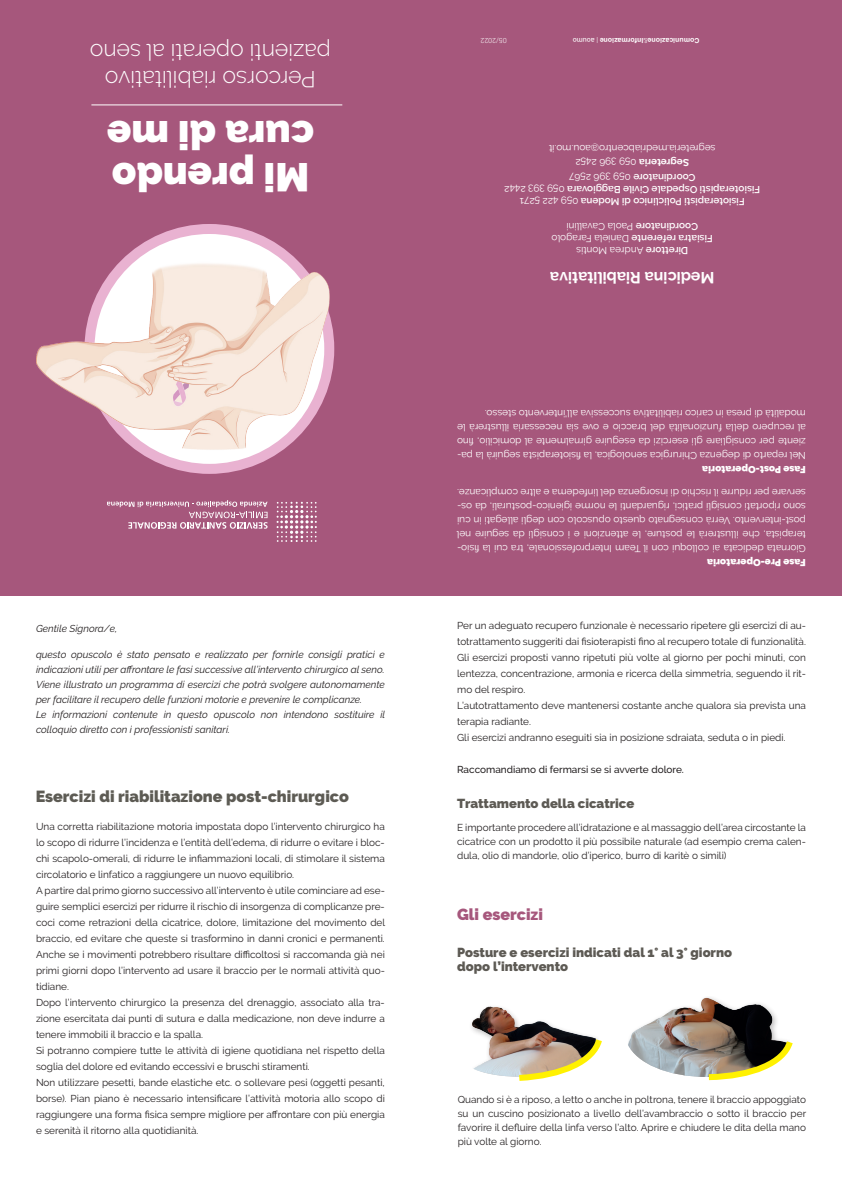
<style>
.page{position:relative;width:842px;height:1191px;background:#fff}
.page>*{position:absolute;margin:0;border:0;box-sizing:border-box;transform-origin:0 0}
.t1{font:900 40px/42px "Raleway";color:#fff}
.t2{font:300 23px/27.6px "Raleway";color:#fff;text-align:center}
.t3{font:900 16px "Raleway";color:#5d5b54}
.t4{font:700 16px "Raleway";color:#fff}
.t5{font:900 16px "Raleway";color:#a6577c}
.t6{font:900 13px/14px "Raleway";color:#5d5a54}
.t7{font:10px/16px "Raleway";color:#231f20}
.t8{font:10px/14px "Raleway";color:#fff;text-align:center}
.t9{font:italic 10px/15px "Raleway";color:#231f20}
.t10{font:600 10px/12px "Raleway";color:#fff;text-align:center}
.t11{font:500 10px "Raleway";color:#231f20}
.t12{font:900 10px "Raleway";color:#fff}
.t13{font:700 7px "Arial";color:#fff}
.t14{font:300 7px "Roboto";color:#fff}
.s1{font-family:"Roboto";font-weight:300}
.s2{font-family:"Roboto";font-weight:400}
.s3{font-weight:700}
.s4{font-weight:400}
.s5{font-weight:600}
</style>
<div class="page">
<div style="left:0;top:0;width:842px;height:595px;background:#a6577c"></div>
<svg style="left:277px;top:502px;width:40px;height:40px"></svg>
<svg style="left:107px;top:500px;width:161px;height:28px"></svg>
<hr style="left:91px;top:105px;width:251px;height:1px;background:#fff">
<svg style="left:89px;top:229px;width:240px;height:240px;background:#faeef5"></svg>
<div style="left:84px;top:224px;width:250px;height:250px;border:10px solid #e9b2d1;border-radius:50%"></div>
<img style="left:628px;top:997px;width:149px;height:80px">
<svg style="left:703px;top:1034px;width:90px;height:47px"></svg>
<img style="left:471px;top:1006px;width:102px;height:70px">
<svg style="left:513px;top:1033px;width:89px;height:48px"></svg>
<img style="left:37px;top:257px;width:293px;height:193px">
<h2 class="t2" style="left:331px;top:93px;width:242px;rotate:-180deg">Percorso riabilitativo pazienti operati al seno</h2>
<h1 class="t1" style="left:314px;top:198px;width:208px;rotate:-180deg">Mi prendo cura di me</h1>
<p class="t9" style="left:36px;top:621px;width:83px">Gentile Signora/e,</p>
<p class="t9" style="left:36px;top:647px;width:351px">questo opuscolo è stato pensato e realizzato per fornirle consigli pratici e indicazioni utili per affrontare le fasi successive all’intervento chirurgico al seno.<br>Viene illustrato un programma di esercizi che potrà svolgere autonomamente per facilitare il recupero delle funzioni motorie e prevenire le complicanze.<br>Le informazioni contenute in questo opuscolo non intendono sostituire il colloquio diretto con i professionisti sanitari.</p>
<h3 class="t3" style="left:36px;top:787px;width:315px">Esercizi di riabilitazione post-chirurgico</h3>
<p class="t7" style="left:36px;top:818px;width:351px">Una corretta riabilitazione motoria impostata dopo l’intervento chirurgico ha lo scopo di ridurre l’incidenza e l’entità dell’edema, di ridurre o evitare i bloc&shy;chi scapolo-omerali, di ridurre le infiammazioni locali, di stimolare il sistema circolatorio e linfatico a raggiungere un nuovo equilibrio.<br>A partire dal primo giorno successivo all’intervento è utile cominciare ad ese&shy;guire semplici esercizi per ridurre il rischio di insorgenza di complicanze pre&shy;coci come retrazioni della cicatrice, dolore, limitazione del movimento del braccio, ed evitare che queste si trasformino in danni cronici e permanenti.<br>Anche se i movimenti potrebbero risultare difficoltosi si raccomanda già nei primi giorni dopo l’intervento ad usare il braccio per le normali attività quo&shy;tidiane.<br>Dopo l’intervento chirurgico la presenza del drenaggio, associato alla tra&shy;zione esercitata dai punti di sutura e dalla medicazione, non deve indurre a tenere immobili il braccio e la spalla.<br>Si potranno compiere tutte le attività di igiene quotidiana nel rispetto della soglia del dolore ed evitando eccessivi e bruschi stiramenti.<br>Non utilizzare pesetti, bande elastiche etc. o sollevare pesi (oggetti pesanti, borse). Pian piano è necessario intensificare l’attività motoria allo scopo di raggiungere una forma fisica sempre migliore per affrontare con più energia e serenità il ritorno alla quotidianità.</p>
<p class="t14" style="left:507px;top:45px;width:28px;rotate:-180deg">05/2022</p>
<p class="t13" style="left:699px;top:45px;width:128px;rotate:-180deg">Comunicazione<span class="s1">&amp;</span>Informazione <span class="s1">|</span> <span class="s2">aoumo</span></p>
<p class="t8" style="left:715px;top:170px;width:168px;line-height:14.4px;rotate:-180deg"><span class="s3">Segreteria</span> 059 396 2452 segreteria.medriabcentro@aou.mo.it</p>
<p class="t10" style="left:760px;top:207px;width:257px;rotate:-180deg">Fisioterapisti Policlinico di Modena <span class="s4">059 422 5271<br></span>Fisioterapisti Ospedale Civile Baggiovara <span class="s4">059 393 2442<br></span>Coordinatore <span class="s4">059 396 2567</span></p>
<p class="t8" style="left:713px;top:256px;width:163px;line-height:12px;rotate:-180deg"><span class="s5">Direttore</span> Andrea Montis<br><span class="s5">Fisiatra referente</span> Daniela Faragolo<br><span class="s5">Coordinatore</span> Paola Cavallini</p>
<h3 class="t4" style="left:714px;top:287px;width:166px;rotate:-180deg">Medicina Riabilitativa</h3>
<p class="t8" style="left:806px;top:462px;width:350px;text-align:justify;rotate:-180deg">Nel reparto di degenza Chirurgica senologica, la fisioterapista seguirà la pa&shy;ziente per consigliare gli esercizi da eseguire girnalmente al domicilio, fino al recupero della funzionalità del braccio e ove sia necessaria illustrerà le modalità di presa in carico riabilitativa successiva all’intervento stesso.</p>
<p class="t12" style="left:806px;top:475px;width:105px;rotate:-180deg">Fase Post-Operatoria</p>
<p class="t8" style="left:806px;top:555px;width:351px;text-align:justify;rotate:-180deg">Giornata dedicata ai colloqui con il Team Interprofessionale, tra cui la fisio&shy;terapista, che illustrerà le posture, le attenzioni e i consigli da seguire nel post-intervento. Verrà consegnato questo opuscolo con degli allegati in cui sono riportati consigli pratici, riguardanti le norme igienico-posturali, da os&shy;servare per ridurre il rischio di insorgenza del linfedema e altre complicanze.</p>
<p class="t12" style="left:806px;top:568px;width:100px;rotate:-180deg">Fase Pre-Operatoria</p>
<p class="t7" style="left:457px;top:617px;width:350px">Per un adeguato recupero funzionale è necessario ripetere gli esercizi di au&shy;totrattamento suggeriti dai fisioterapisti fino al recupero totale di funzionalità.<br>Gli esercizi proposti vanno ripetuti più volte al giorno per pochi minuti, con lentezza, concentrazione, armonia e ricerca della simmetria, seguendo il rit&shy;mo del respiro.<br>L’autotrattamento deve mantenersi costante anche qualora sia prevista una terapia radiante.<br>Gli esercizi andranno eseguiti sia in posizione sdraiata, seduta o in piedi.</p>
<p class="t11" style="left:457px;top:763px;width:228px">Raccomandiamo di fermarsi se si avverte dolore.</p>
<h3 class="t6" style="left:457px;top:796px;width:179px">Trattamento della cicatrice</h3>
<p class="t7" style="left:457px;top:820px;width:350px;line-height:14px;text-align:justify">E importante procedere all’idratazione e al massaggio dell’area circostante la cicatrice con un prodotto il più possibile naturale (ad esempio crema calen&shy;dula, olio di mandorle, olio d’iperico, burro di karitè o simili)</p>
<h3 class="t5" style="left:457px;top:905px;width:88px">Gli esercizi</h3>
<h3 class="t6" style="left:457px;top:945px;width:276px">Posture e esercizi indicati dal 1° al 3° giorno dopo l’intervento</h3>
<p class="t7" style="left:458px;top:1092px;width:350px;line-height:14px;text-align:justify">Quando si è a riposo, a letto o anche in poltrona, tenere il braccio appoggiato su un cuscino posizionato a livello dell’avambraccio o sotto il braccio per favorire il defluire della linfa verso l’alto. Aprire e chiudere le dita della mano più volte al giorno.</p>
</div>
